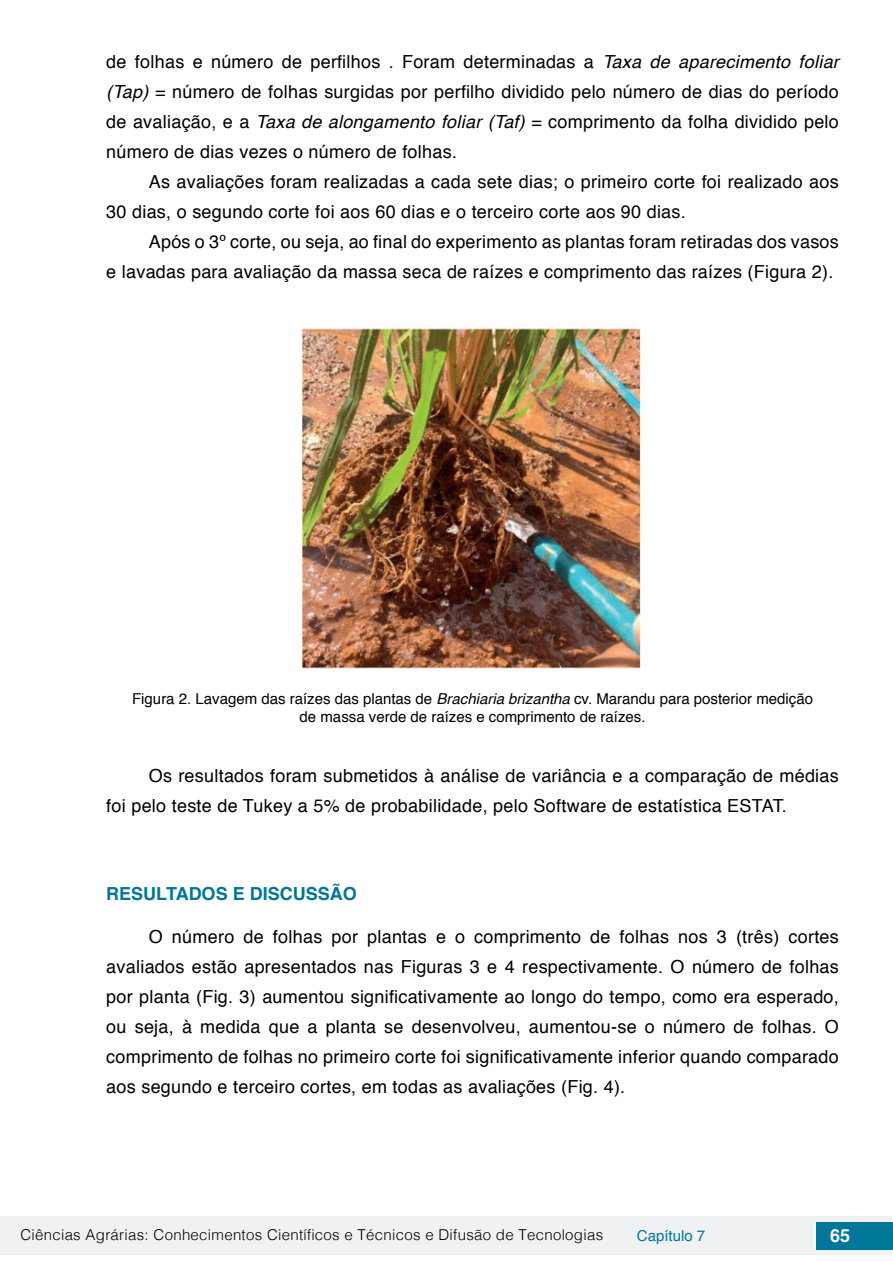
<style>
.page{position:relative;width:893px;height:1263px;background:#fff}
.page>*{position:absolute;margin:0;border:0;box-sizing:border-box;transform-origin:0 0}
.t1{font:18px/30px "Helvetica";letter-spacing:.015em;color:#000}
.t2{font:700 18px "Helvetica";color:#007699}
.t3{font:700 18px "Helvetica";color:#fff}
.t4{font:15px/18px "Helvetica";color:#000;text-align:center}
.t5{font:300 15px "Helvetica";letter-spacing:.02em;color:#000}
.t6{font:15px "Helvetica";color:#007699}
.s1{font-style:italic}
</style>
<div class="page">
<div style="left:1px;top:1216px;width:891px;height:38px;background:#f0f1f2"></div>
<div style="left:816px;top:1222px;width:77px;height:27px;background:#007699"></div>
<svg style="left:815px;top:1224px;width:1px;height:24px"></svg>
<img style="left:302px;top:328px;width:339px;height:341px">
<p class="t1" style="left:106px;top:47px;width:734px;text-align:justify">de folhas e número de perfilhos . Foram determinadas a <span class="s1">Taxa de aparecimento foliar (Tap)</span> = número de folhas surgidas por perfilho dividido pelo número de dias do período de avaliação, e a <span class="s1">Taxa de alongamento foliar (Taf)</span> = comprimento da folha dividido pelo número de dias vezes o número de folhas.</p>
<p class="t1" style="left:106px;top:167px;width:734px;text-indent:43px">As avaliações foram realizadas a cada sete dias; o primeiro corte foi realizado aos<br>30 dias, o segundo corte foi aos 60 dias e o terceiro corte aos 90 dias.</p>
<p class="t1" style="left:106px;top:227px;width:734px;text-indent:43px">Após o 3º corte, ou seja, ao final do experimento as plantas foram retiradas dos vasos e lavadas para avaliação da massa seca de raízes e comprimento das raízes (Figura 2).</p>
<p class="t4" style="left:132px;top:690px;width:682px">Figura 2. Lavagem das raízes das plantas de <span class="s1">Brachiaria brizantha</span> cv. Marandu para posterior medição de massa verde de raízes e comprimento de raízes.</p>
<p class="t1" style="left:106px;top:761px;width:734px;text-indent:43px">Os resultados foram submetidos à análise de variância e a comparação de médias foi pelo teste de Tukey a 5% de probabilidade, pelo Software de estatística ESTAT.</p>
<p class="t2" style="left:106px;top:879px;width:252px">RESULTADOS E DISCUSSÃO</p>
<p class="t1" style="left:106px;top:922px;width:734px;text-align:justify;text-indent:43px">O número de folhas por plantas e o comprimento de folhas nos 3 (três) cortes avaliados estão apresentados nas Figuras 3 e 4 respectivamente. O número de folhas por planta (Fig. 3) aumentou significativamente ao longo do tempo, como era esperado, ou seja, à medida que a planta se desenvolveu, aumentou-se o número de folhas. O comprimento de folhas no primeiro corte foi significativamente inferior quando comparado aos segundo e terceiro cortes, em todas as avaliações (Fig. 4).</p>
<p class="t5" style="left:20px;top:1222px;width:584px">Ciências Agrárias: Conhecimentos Científicos e Técnicos e Difusão de Tecnologias</p>
<p class="t6" style="left:637px;top:1224px;width:70px">Capítulo 7</p>
<p class="t3" style="left:830px;top:1221px;width:22px">65</p>
</div>
